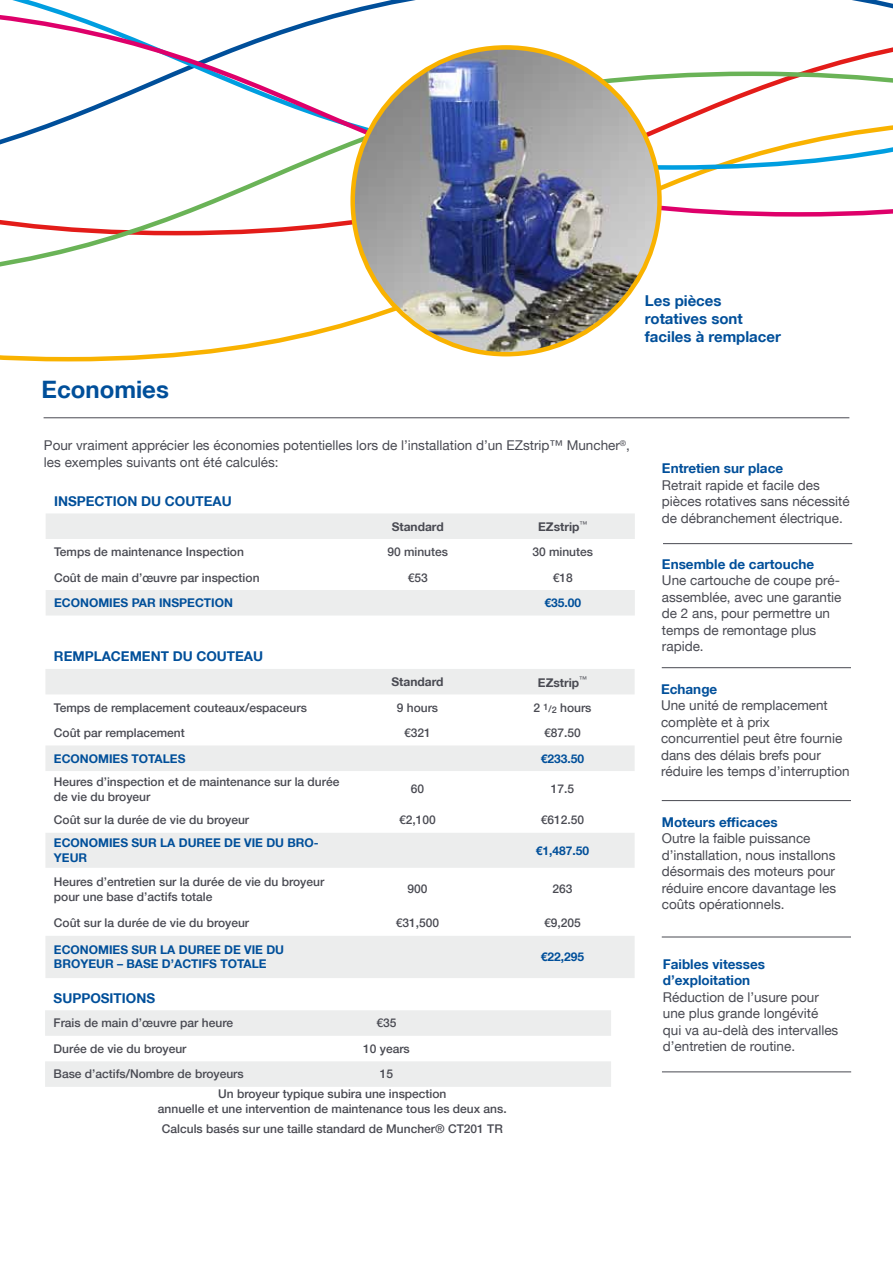
<style>
.page{position:relative;width:893px;height:1263px;background:#fff}
.page>*{position:absolute;margin:0;border:0;box-sizing:border-box;transform-origin:0 0}
.t1{font:700 24px "Helvetica Neue LT";color:#004f9a}
.t2{font:700 15px/18px "Helvetica Neue LT";color:#004f9a}
.t3{font:13.5px/16.5px "Helvetica Neue LT";color:#494a52}
.t4{font:700 13.5px/16.5px "Helvetica Neue LT";color:#004f9a}
.t5{font:500 12px/14.4px "Helvetica Neue LT";color:#494a52}
.t6{font:700 12px/14.4px "Helvetica Neue LT";color:#004f9a}
.t7{font:700 12px "Helvetica Neue LT";color:#494a52}
.s1{font-size:9px}
</style>
<div class="page">
<hr style="left:44px;top:417px;width:805px;height:1px;background:#494a52">
<svg style="left:0;top:320px;width:539px;height:41px"></svg>
<svg style="left:0;top:219px;width:661px;height:48px"></svg>
<svg style="left:0;top:3px;width:893px;height:216px"></svg>
<img style="left:353px;top:48px;width:306px;height:305px">
<hr style="left:663px;top:543px;width:189px;height:1px;background:#494a52">
<svg style="left:46px;top:513px;width:589px;height:102px"></svg>
<svg style="left:45px;top:669px;width:590px;height:309px"></svg>
<hr style="left:662px;top:800px;width:189px;height:1px;background:#494a52">
<hr style="left:662px;top:667px;width:189px;height:1px;background:#494a52">
<hr style="left:662px;top:937px;width:189px;height:1px;background:#494a52">
<hr style="left:662px;top:1071px;width:189px;height:1px;background:#494a52">
<svg style="left:45px;top:1010px;width:566px;height:77px"></svg>
<h1 class="t1" style="left:41px;top:375px;width:129px">Economies</h1>
<p class="t2" style="left:645px;top:292px;width:138px">Les pièces rotatives sont faciles à remplacer</p>
<p class="t3" style="left:44px;top:437px;width:588px">Pour vraiment apprécier les économies potentielles lors de l’installation d’un EZstrip™ Muncher<sup>®</sup>, les exemples suivants ont été calculés:</p>
<p class="t4" style="left:54px;top:493px;width:179px">INSPECTION DU COUTEAU</p>
<p class="t7" style="left:392px;top:519px;width:54px">Standard</p>
<p class="t7" style="left:538px;top:519px;width:51px">EZstrip<sup>™</sup></p>
<p class="t5" style="left:54px;top:544px;width:191px">Temps de maintenance Inspection</p>
<p class="t5" style="left:387px;top:544px;width:62px">90 minutes</p>
<p class="t5" style="left:532px;top:544px;width:62px">30 minutes</p>
<p class="t5" style="left:54px;top:570px;width:207px">Coût de main d’œuvre par inspection</p>
<p class="t5" style="left:408px;top:570px;width:22px">€53</p>
<p class="t5" style="left:553px;top:570px;width:22px">€18</p>
<p class="t6" style="left:54px;top:595px;width:180px">ECONOMIES PAR INSPECTION</p>
<p class="t6" style="left:544px;top:595px;width:38px">€35.00</p>
<p class="t4" style="left:54px;top:648px;width:211px">REMPLACEMENT DU COUTEAU</p>
<p class="t7" style="left:391px;top:674px;width:54px">Standard</p>
<p class="t7" style="left:538px;top:675px;width:51px">EZstrip<sup>™</sup></p>
<p class="t5" style="left:54px;top:700px;width:254px">Temps de remplacement couteaux/espaceurs</p>
<p class="t5" style="left:397px;top:700px;width:43px">9 hours</p>
<p class="t5" style="left:534px;top:700px;width:59px">2 <span class="s1">1/</span><sub>2</sub> hours</p>
<p class="t5" style="left:54px;top:725px;width:132px">Coût par remplacement</p>
<p class="t5" style="left:404px;top:725px;width:28px">€321</p>
<p class="t5" style="left:544px;top:725px;width:38px">€87.50</p>
<p class="t6" style="left:54px;top:751px;width:133px">ECONOMIES TOTALES</p>
<p class="t6" style="left:541px;top:751px;width:45px">€233.50</p>
<p class="t5" style="left:54px;top:775px;width:287px">Heures d’inspection et de maintenance sur la durée de vie du broyeur</p>
<p class="t5" style="left:411px;top:782px;width:15px">60</p>
<p class="t5" style="left:551px;top:782px;width:25px">17.5</p>
<p class="t5" style="left:54px;top:813px;width:197px">Coût sur la durée de vie du broyeur</p>
<p class="t5" style="left:399px;top:813px;width:38px">€2,100</p>
<p class="t5" style="left:541px;top:813px;width:45px">€612.50</p>
<p class="t6" style="left:54px;top:836px;width:266px">ECONOMIES SUR LA DUREE DE VIE DU BRO-<br>YEUR</p>
<p class="t6" style="left:536px;top:843px;width:55px">€1,487.50</p>
<p class="t5" style="left:54px;top:874px;width:272px">Heures d’entretien sur la durée de vie du broyeur pour une base d’actifs totale</p>
<p class="t5" style="left:407px;top:882px;width:22px">900</p>
<p class="t5" style="left:552px;top:882px;width:22px">263</p>
<p class="t5" style="left:54px;top:916px;width:197px">Coût sur la durée de vie du broyeur</p>
<p class="t5" style="left:396px;top:916px;width:45px">€31,500</p>
<p class="t5" style="left:544px;top:916px;width:38px">€9,205</p>
<p class="t6" style="left:54px;top:942px;width:232px">ECONOMIES SUR LA DUREE DE VIE DU<br>BROYEUR – BASE D’ACTIFS TOTALE</p>
<p class="t6" style="left:541px;top:949px;width:45px">€22,295</p>
<p class="t4" style="left:54px;top:990px;width:103px">SUPPOSITIONS</p>
<p class="t5" style="left:54px;top:1016px;width:181px">Frais de main d’œuvre par heure</p>
<p class="t5" style="left:376px;top:1016px;width:22px">€35</p>
<p class="t5" style="left:54px;top:1041px;width:134px">Durée de vie du broyeur</p>
<p class="t5" style="left:363px;top:1041px;width:48px">10 years</p>
<p class="t5" style="left:54px;top:1067px;width:192px">Base d’actifs/Nombre de broyeurs</p>
<p class="t5" style="left:218px;top:1064px;width:230px;line-height:19.8px;text-indent:162px">15<br>Un broyeur typique subira une inspection</p>
<p class="t5" style="left:158px;top:1098px;width:350px;line-height:20.9px;text-align:center">annuelle et une intervention de maintenance tous les deux ans.<br>Calculs basés sur une taille standard de Muncher® CT201 TR</p>
<p class="t4" style="left:662px;top:460px;width:123px">Entretien sur place</p>
<p class="t3" style="left:662px;top:476px;width:189px">Retrait rapide et facile des pièces rotatives sans nécessité de débranchement électrique.</p>
<p class="t4" style="left:662px;top:555px;width:154px">Ensemble de cartouche</p>
<p class="t3" style="left:662px;top:572px;width:181px">Une cartouche de coupe pré&shy;assemblée, avec une garantie de 2 ans, pour permettre un temps de remontage plus rapide.</p>
<p class="t4" style="left:661px;top:681px;width:58px">Echange</p>
<p class="t3" style="left:661px;top:697px;width:190px">Une unité de remplacement complète et à prix concurrentiel peut être fournie dans des délais brefs pour réduire les temps d’interruption</p>
<p class="t4" style="left:662px;top:813px;width:117px">Moteurs efficaces</p>
<p class="t3" style="left:662px;top:830px;width:176px">Outre la faible puissance d’installation, nous installons désormais des moteurs pour réduire encore davantage les coûts opérationnels.</p>
<p class="t4" style="left:663px;top:955px;width:104px">Faibles vitesses d’exploitation</p>
<p class="t3" style="left:663px;top:989px;width:177px">Réduction de l’usure pour une plus grande longévité qui va au-delà des intervalles d’entretien de routine.</p>
</div>
